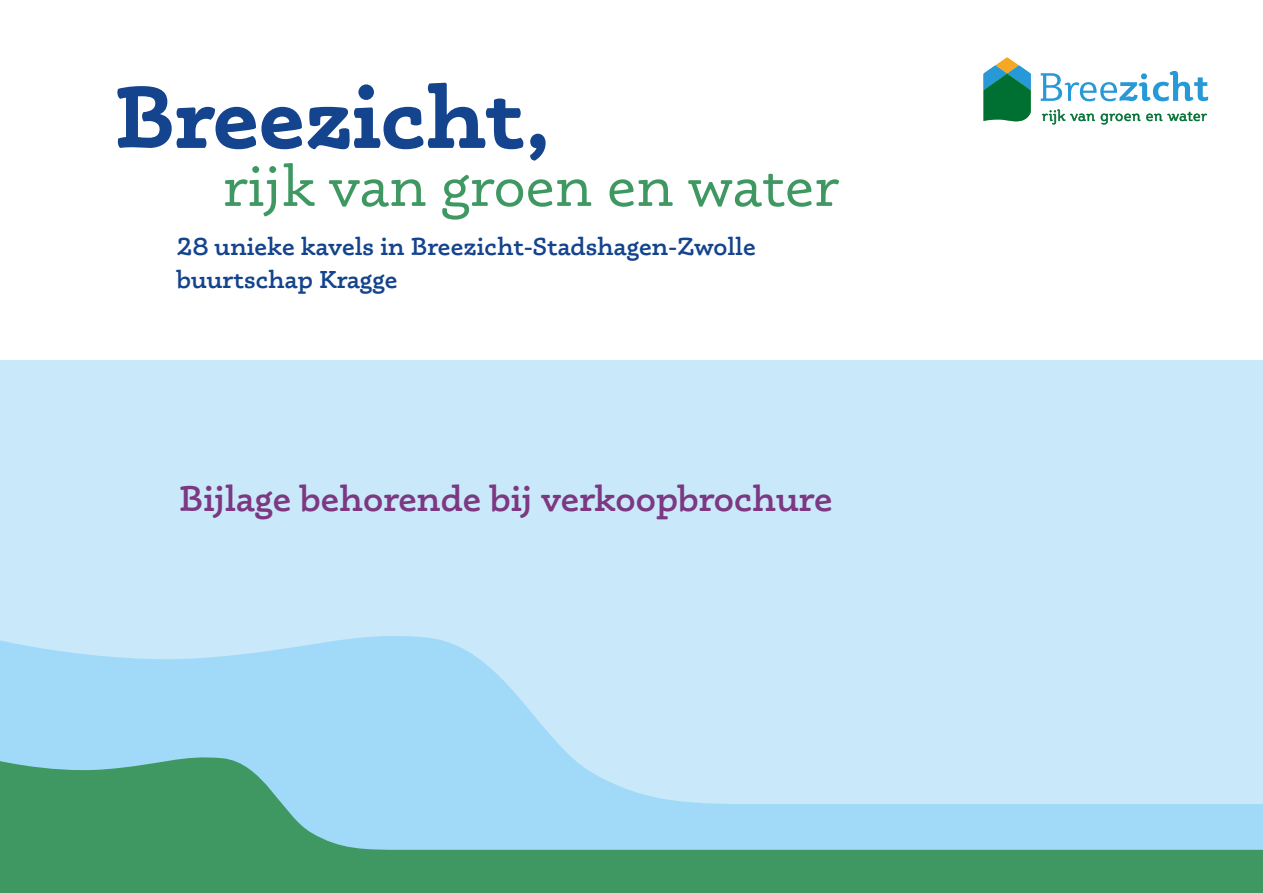
<style>
.page{position:relative;width:1263px;height:893px;background:#fff}
.page>*{position:absolute;margin:0;border:0;box-sizing:border-box;transform-origin:0 0}
.t1{font:700 88.35px "Phoreus Cherokee";color:#14448d}
.t2{font:57.9px "Phoreus Cherokee";color:#3f9861}
.t3{font:600 36px "Phoreus Cherokee";color:#7c3881}
.t4{font:600 24.9px "Phoreus Cherokee";color:#14448d}
</style>
<div class="page">
<div style="left:0;top:360px;width:1263px;height:533px;background:#c9e9fb"></div>
<svg style="left:0;top:636px;width:568px;height:118px;fill:#a1daf8"></svg>
<svg style="left:0;top:754px;width:1263px;height:139px"></svg>
<svg style="left:983px;top:57px;width:48px;height:64px;background:#3e9170"></svg>
<svg style="left:1041px;top:71px;width:167px;height:30px"></svg>
<svg style="left:1042px;top:109px;width:165px;height:16px"></svg>
<p class="t1" style="left:115px;top:62px;width:438px">Breezicht,</p>
<p class="t2" style="left:223px;top:152px;width:617px">rijk van groen en water</p>
<p class="t4" style="left:177px;top:231px;width:580px">28 unieke kavels in Breezicht-Stadshagen-Zwolle</p>
<p class="t4" style="left:177px;top:264px;width:222px">buurtschap Kragge</p>
<h1 class="t3" style="left:179px;top:477px;width:655px">Bijlage behorende bij verkoopbrochure</h1>
</div>
